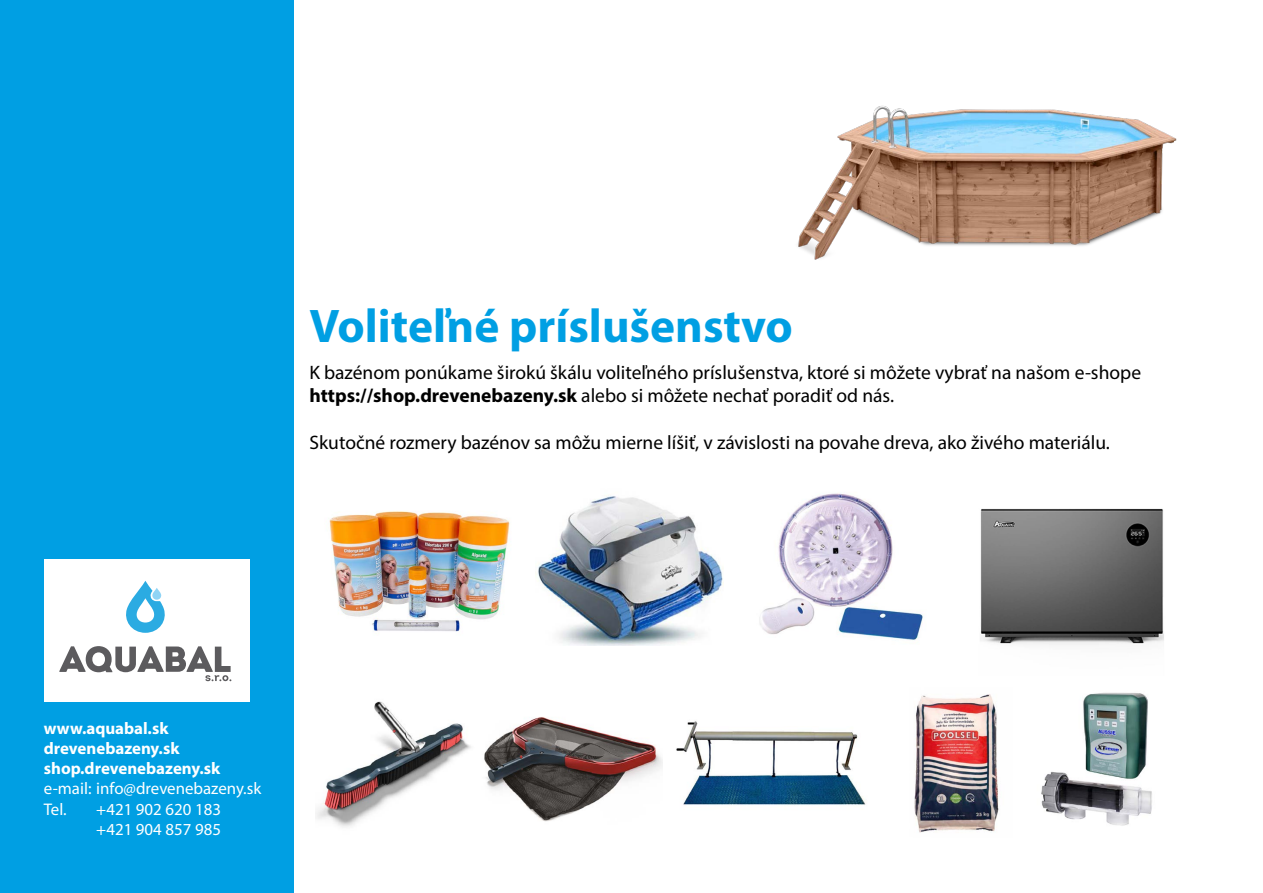
<style>
.page{position:relative;width:1263px;height:893px;background:#fff}
.page>*{position:absolute;margin:0;border:0;box-sizing:border-box;transform-origin:0 0}
.t1{font:700 47.4px "Myriad Pro";color:#009fe3}
.t2{font:19.5px/23.4px "Myriad Pro";color:#000}
.t3{font:16.8px/20.2px "Myriad Pro";color:#fff}
.t4{font:700 16.8px/20.2px "Myriad Pro";color:#fff}
.s1{font-weight:700}
</style>
<div class="page">
<img style="left:798px;top:105px;width:379px;height:155px">
<div style="left:0;top:0;width:293px;height:893px;background:#009fe3"></div>
<img style="left:329px;top:511px;width:181px;height:121px">
<img style="left:536px;top:495px;width:188px;height:150px">
<img style="left:759px;top:493px;width:164px;height:147px">
<img style="left:316px;top:701px;width:155px;height:126px">
<img style="left:484px;top:717px;width:178px;height:105px">
<img style="left:676px;top:721px;width:190px;height:84px">
<img style="left:914px;top:694px;width:85px;height:139px">
<img style="left:1041px;top:692px;width:111px;height:134px">
<img style="left:980px;top:508px;width:184px;height:137px">
<div style="left:44px;top:559px;width:206px;height:142px;background:#fff"></div>
<svg style="left:59px;top:646px;width:172px;height:35px"></svg>
<svg style="left:126px;top:581px;width:39px;height:52px"></svg>
<h1 class="t1" style="left:309px;top:295px;width:485px">Voliteľné príslušenstvo</h1>
<p class="t2" style="left:309px;top:360px;width:833px">K bazénom ponúkame širokú škálu voliteľného príslušenstva, ktoré si môžete vybrať na našom e-shope <span class="s1">https://shop.drevenebazeny.sk</span> alebo si môžete nechať poradiť od nás.</p>
<p class="t2" style="left:309px;top:431px;width:802px">Skutočné rozmery bazénov sa môžu mierne líšiť, v závislosti na povahe dreva, ako živého materiálu.</p>
<p class="t4" style="left:44px;top:717px;width:178px">www.aquabal.sk drevenebazeny.sk shop.drevenebazeny.sk</p>
<p class="t3" style="left:44px;top:778px;width:219px">e-mail: info@drevenebazeny.sk<br>Tel.</p>
<p class="t3" style="left:96px;top:799px;width:126px">+421 902 620 183 +421 904 857 985</p>
</div>
